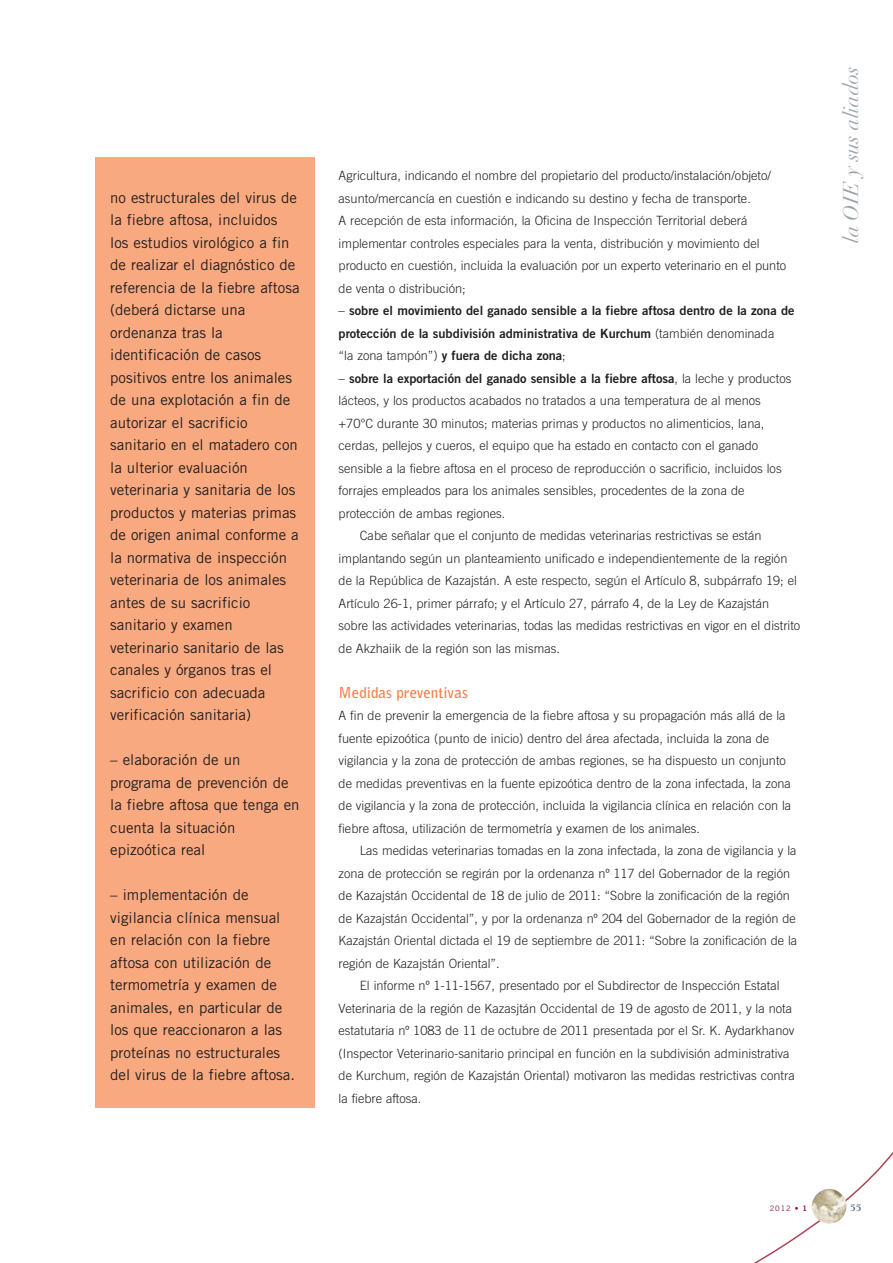
<style>
.page{position:relative;width:893px;height:1263px;background:#fff}
.page>*{position:absolute;margin:0;border:0;box-sizing:border-box;transform-origin:0 0}
.t1{font:italic 21px "Didot LH";color:#9aa3ac}
.t2{font:15px/22.5px "Trade Gothic LT Std";color:#231f20}
.t3{font:700 15px "Bell Gothic";color:#f47c44}
.t4{font:300 12.75px/22.5px "Trade Gothic LT Std";color:#231f20}
.t5{font:12.75px/22.5px "Trade Gothic LT Std Bd 2";color:#231f20}
.t6{font:700 10.5px "Berkeley";color:#53616f}
.t7{font:7.5px "Trade Gothic LT Std";color:#9d053b}
.s1{font-family:"Trade Gothic LT Std"}
.s2{font-family:"Trade Gothic LT Std";font-weight:300}
.s3{font-weight:300}
.s4{font-family:"Trade Gothic LT Std Bd 2"}
</style>
<div class="page">
<svg style="left:754px;top:1153px;width:138px;height:110px"></svg>
<div style="left:95px;top:157px;width:220px;height:951px;background:#f9a97f"></div>
<img style="left:812px;top:1189px;width:34px;height:35px;border-radius:50%">
<p class="t2" style="left:110px;top:187px;width:191px">no estructurales del virus de la fiebre aftosa, incluidos<br>los estudios virológico a fin de realizar el diagnóstico de referencia de la fiebre aftosa (deberá dictarse una ordenanza tras la identificación de casos positivos entre los animales de una explotación a fin de autorizar el sacrificio sanitario en el matadero con la ulterior evaluación veterinaria y sanitaria de los productos y materias primas de origen animal conforme a la normativa de inspección veterinaria de los animales antes de su sacrificio sanitario y examen veterinario sanitario de las canales y órganos tras el sacrificio con adecuada verificación sanitaria)</p>
<p class="t2" style="left:110px;top:750px;width:191px">– elaboración de un programa de prevención de la fiebre aftosa que tenga en cuenta la situación epizoótica real</p>
<p class="t2" style="left:110px;top:885px;width:186px">– implementación de vigilancia clínica mensual en relación con la fiebre aftosa con utilización de termometría y examen de animales, en particular de los que reaccionaron a las proteínas no estructurales del virus de la fiebre aftosa.</p>
<p class="t4" style="left:339px;top:165px;width:449px">Agricultura, indicando el nombre del propietario del producto/instalación/objeto/ asunto/mercancía en cuestión e indicando su destino y fecha de transporte.<br>A recepción de esta información, la Oficina de Inspección Territorial deberá implementar controles especiales para la venta, distribución y movimiento del producto en cuestión, incluida la evaluación por un experto veterinario en el punto de venta o distribución;</p>
<p class="t5" style="left:339px;top:300px;width:457px"><span class="s1">–</span> sobre el movimiento del ganado sensible a la fiebre aftosa dentro de la zona de protección de la subdivisión administrativa de Kurchum <span class="s2">(también denominada<br>“la zona tampón”)</span> y fuera de dicha zona<span class="s2">;</span></p>
<p class="t5" style="left:339px;top:368px;width:454px"><span class="s1">–</span> sobre la exportación del ganado sensible a la fiebre aftosa<span class="s2">, la leche y productos</span></p>
<p class="t4" style="left:339px;top:390px;width:424px">lácteos, y los productos acabados no tratados a una temperatura de al menos</p>
<p class="t4" style="left:339px;top:413px;width:427px">+70°C durante 30 minutos; materias primas y productos no alimenticios, lana,</p>
<p class="t4" style="left:339px;top:435px;width:421px">cerdas, pellejos y cueros, el equipo que ha estado en contacto con el ganado</p>
<p class="t4" style="left:339px;top:458px;width:444px">sensible a la fiebre aftosa en el proceso de reproducción o sacrificio, incluidos los</p>
<p class="t4" style="left:339px;top:480px;width:407px">forrajes empleados para los animales sensibles, procedentes de la zona de</p>
<p class="t4" style="left:339px;top:503px;width:168px">protección de ambas regiones.</p>
<p class="t4" style="left:360px;top:525px;width:403px">Cabe señalar que el conjunto de medidas veterinarias restrictivas se están</p>
<p class="t4" style="left:339px;top:548px;width:450px">implantando según un planteamiento unificado e independientemente de la región</p>
<p class="t4" style="left:339px;top:570px;width:460px">de la República de Kazajstán. A este respecto, según el Artículo 8, subpárrafo 19; el</p>
<p class="t4" style="left:339px;top:593px;width:432px">Artículo 26-1, primer párrafo; y el Artículo 27, párrafo 4, de la Ley de Kazajstán</p>
<p class="t4" style="left:339px;top:615px;width:463px">sobre las actividades veterinarias, todas las medidas restrictivas en vigor en el distrito</p>
<p class="t4" style="left:339px;top:638px;width:223px">de Akzhaiik de la región son las mismas.</p>
<p class="t3" style="left:339px;top:685px;width:131px">Medidas preventivas</p>
<p class="t4" style="left:339px;top:705px;width:454px">A fin de prevenir la emergencia de la fiebre aftosa y su propagación más allá de la fuente epizoótica (punto de inicio) dentro del área afectada, incluida la zona de vigilancia y la zona de protección de ambas regiones, se ha dispuesto un conjunto de medidas preventivas en la fuente epizoótica dentro de la zona infectada, la zona de vigilancia y la zona de protección, incluida la vigilancia clínica en relación con la fiebre aftosa, utilización de termometría y examen de los animales.</p>
<p class="t4" style="left:339px;top:840px;width:460px;text-indent:21px">Las medidas veterinarias tomadas en la zona infectada, la zona de vigilancia y la zona de protección se regirán por la ordenanza nº 117 del Gobernador de la región de Kazajstán Occidental de 18 de julio de 2011: “Sobre la zonificación de la región de Kazajstán Occidental”, y por la ordenanza nº 204 del Gobernador de la región de Kazajstán Oriental dictada el 19 de septiembre de 2011: “Sobre la zonificación de la región de Kazajstán Oriental”.</p>
<p class="t4" style="left:339px;top:975px;width:458px;text-indent:21px">El informe nº 1-11-1567, presentado por el Subdirector de Inspección Estatal Veterinaria de la región de Kazasjtán Occidental de 19 de agosto de 2011, y la nota estatutaria nº 1083 de 11 de octubre de 2011 presentada por el Sr. K. Aydarkhanov (Inspector Veterinario-sanitario principal en función en la subdivisión administrativa de Kurchum, región de Kazajstán Oriental) motivaron las medidas restrictivas contra la fiebre aftosa.</p>
<h1 class="t1" style="left:843px;top:243px;width:179px;rotate:-90deg">la OIE y sus aliados</h1>
<p class="t7" style="left:770px;top:1206px;width:39px">2012 <span class="s3">•</span> <span class="s4">1</span></p>
<p class="t6" style="left:850px;top:1203px;width:13px">55</p>
</div>
